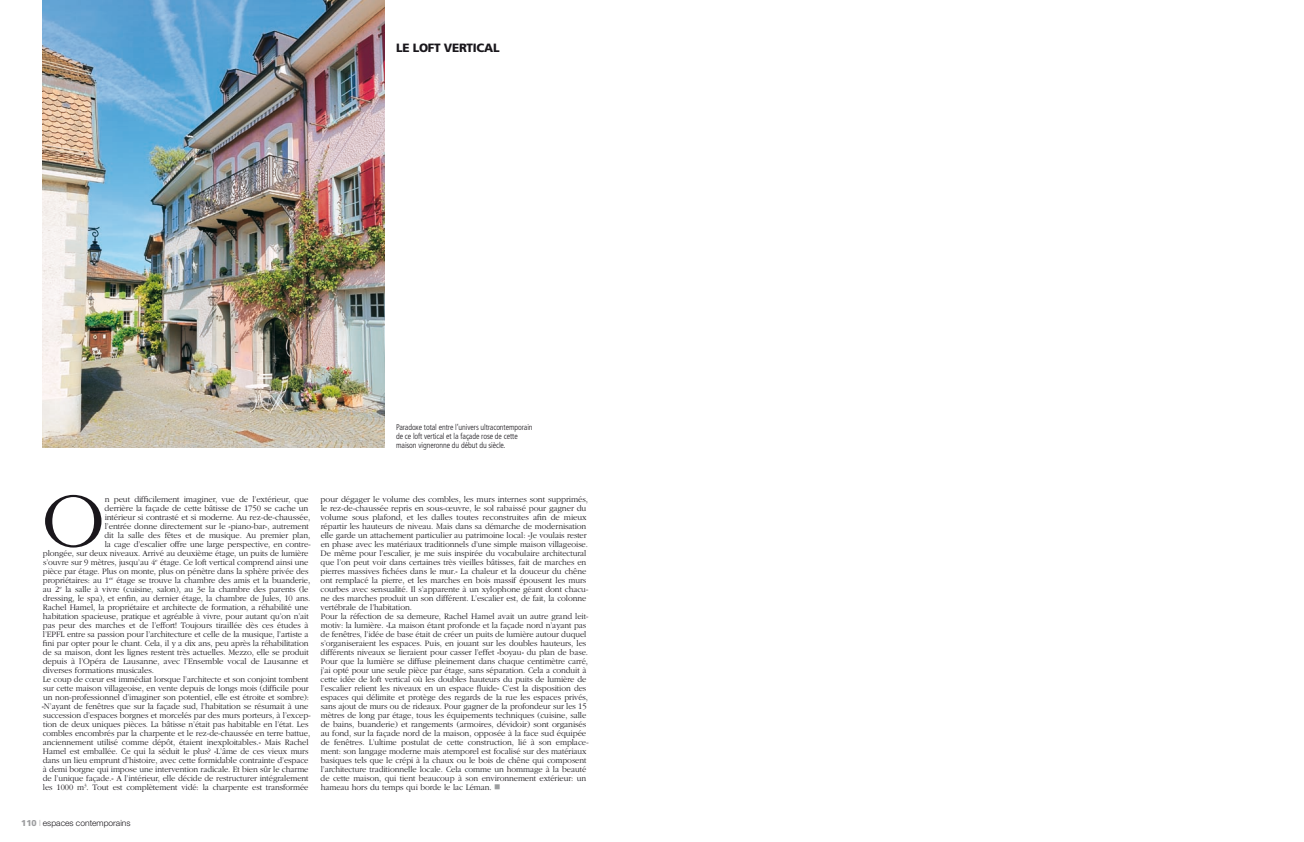
<style>
.page{position:relative;width:1304px;height:842px;background:#fff}
.page>*{position:absolute;margin:0;border:0;box-sizing:border-box;transform-origin:0 0}
.t1{font:300 80.9px "Garamond";color:#1a171c}
.t2{font:900 12px "Frutiger";letter-spacing:-.02em;color:#1a171c}
.t3{font:300 8.7px/9px "Garamond";letter-spacing:-.01em;color:#1a171c}
.t4{font:300 8.5px "Helvetica Neue";color:#1a171c}
.t5{font:300 condensed 8.2px/9px "Frutiger";letter-spacing:-.01em;color:#1a171c}
.s1{color:#9d9ea0}
.s2{font-family:"Frutiger";font-weight:900;color:#9d9ea0}
.s3{font-weight:200}
</style>
<div class="page">
<img style="left:43px;top:0;width:342px;height:448px">
<h2 class="t2" style="left:396px;top:40px;width:104px">LE LOFT VERTICAL</h2>
<p class="t5" style="left:396px;top:422px;width:138px">Paradoxe total entre l’univers ultracontemporain de ce loft vertical et la façade rose de cette maison vigneronne du début du siècle.</p>
<h1 class="t1" style="left:42px;top:477px;width:65px">O</h1>
<p class="t3" style="left:105px;top:494px;width:205px">n peut difficilement imaginer, vue de l’extérieur, que</p>
<p class="t3" style="left:105px;top:503px;width:205px">derrière la façade de cette bâtisse de 1750 se cache un</p>
<p class="t3" style="left:105px;top:512px;width:207px">intérieur si contrasté et si moderne. Au rez-de-chaussée,</p>
<p class="t3" style="left:105px;top:521px;width:205px">l’entrée donne directement sur le «piano-bar», autrement</p>
<p class="t3" style="left:105px;top:530px;width:207px">dit la salle des fêtes et de musique. Au premier plan,</p>
<p class="t3" style="left:105px;top:539px;width:208px">la cage d’escalier offre une large perspective, en contre-</p>
<p class="t3" style="left:43px;top:548px;width:267px">plongée, sur deux niveaux. Arrivé au deuxième étage, un puits de lumière</p>
<p class="t3" style="left:43px;top:557px;width:267px">s’ouvre sur 9 mètres, jusqu’au 4<sup>e</sup> étage. Ce loft vertical comprend ainsi une</p>
<p class="t3" style="left:43px;top:566px;width:267px">pièce par étage. Plus on monte, plus on pénètre dans la sphère privée des</p>
<p class="t3" style="left:43px;top:575px;width:269px">propriétaires: au 1<sup>er</sup> étage se trouve la chambre des amis et la buanderie,</p>
<p class="t3" style="left:43px;top:584px;width:267px">au 2<sup>e</sup> la salle à vivre (cuisine, salon), au 3e la chambre des parents (le</p>
<p class="t3" style="left:43px;top:593px;width:269px">dressing, le spa), et enfin, au dernier étage, la chambre de Jules, 10 ans.</p>
<p class="t3" style="left:43px;top:602px;width:267px">Rachel Hamel, la propriétaire et architecte de formation, a réhabilité une</p>
<p class="t3" style="left:43px;top:611px;width:267px">habitation spacieuse, pratique et agréable à vivre, pour autant qu’on n’ait</p>
<p class="t3" style="left:43px;top:620px;width:267px">pas peur des marches et de l’effort! Toujours tiraillée dès ces études à</p>
<p class="t3" style="left:43px;top:629px;width:267px">l’EPFL entre sa passion pour l’architecture et celle de la musique, l’artiste a</p>
<p class="t3" style="left:43px;top:638px;width:267px">fini par opter pour le chant. Cela, il y a dix ans, peu après la réhabilitation</p>
<p class="t3" style="left:43px;top:647px;width:267px">de sa maison, dont les lignes restent très actuelles. Mezzo, elle se produit</p>
<p class="t3" style="left:43px;top:656px;width:267px">depuis à l’Opéra de Lausanne, avec l’Ensemble vocal de Lausanne et</p>
<p class="t3" style="left:43px;top:665px;width:113px">diverses formations musicales.</p>
<p class="t3" style="left:43px;top:674px;width:267px">Le coup de cœur est immédiat lorsque l’architecte et son conjoint tombent</p>
<p class="t3" style="left:43px;top:683px;width:267px">sur cette maison villageoise, en vente depuis de longs mois (difficile pour</p>
<p class="t3" style="left:43px;top:692px;width:267px">un non-professionnel d’imaginer son potentiel, elle est étroite et sombre):</p>
<p class="t3" style="left:42px;top:701px;width:268px">«N’ayant de fenêtres que sur la façade sud, l’habitation se résumait à une</p>
<p class="t3" style="left:43px;top:710px;width:269px">succession d’espaces borgnes et morcelés par des murs porteurs, à l’excep-</p>
<p class="t3" style="left:43px;top:719px;width:267px">tion de deux uniques pièces. La bâtisse n’était pas habitable en l’état. Les</p>
<p class="t3" style="left:43px;top:728px;width:269px">combles encombrés par la charpente et le rez-de-chaussée en terre battue,</p>
<p class="t3" style="left:43px;top:737px;width:267px">anciennement utilisé comme dépôt, étaient inexploitables.» Mais Rachel</p>
<p class="t3" style="left:43px;top:746px;width:267px">Hamel est emballée. Ce qui la séduit le plus? «L’âme de ces vieux murs</p>
<p class="t3" style="left:43px;top:755px;width:267px">dans un lieu emprunt d’histoire, avec cette formidable contrainte d’espace</p>
<p class="t3" style="left:43px;top:764px;width:267px">à demi borgne qui impose une intervention radicale. Et bien sûr le charme</p>
<p class="t3" style="left:43px;top:773px;width:267px">de l’unique façade.» A l’intérieur, elle décide de restructurer intégralement</p>
<p class="t3" style="left:43px;top:782px;width:267px">les 1000 m<sup>3</sup>. Tout est complètement vidé: la charpente est transformée</p>
<p class="t3" style="left:321px;top:494px;width:270px">pour dégager le volume des combles, les murs internes sont supprimés, le rez-de-chaussée repris en sous-œuvre, le sol rabaissé pour gagner du volume sous plafond, et les dalles toutes reconstruites afin de mieux répartir les hauteurs de niveau. Mais dans sa démarche de modernisation elle garde un attachement particulier au patrimoine local: «Je voulais rester en phase avec les matériaux traditionnels d’une simple maison villageoise.<br>De même pour l’escalier, je me suis inspirée du vocabulaire architectural que l’on peut voir dans certaines très vieilles bâtisses, fait de marches en pierres massives fichées dans le mur.» La chaleur et la douceur du chêne ont remplacé la pierre, et les marches en bois massif épousent les murs courbes avec sensualité. Il s’apparente à un xylophone géant dont chacu&shy;ne des marches produit un son différent. L’escalier est, de fait, la colonne vertébrale de l’habitation.<br>Pour la réfection de sa demeure, Rachel Hamel avait un autre grand leit&shy;motiv: la lumière. «La maison étant profonde et la façade nord n’ayant pas de fenêtres, l’idée de base était de créer un puits de lumière autour duquel s’organiseraient les espaces. Puis, en jouant sur les doubles hauteurs, les différents niveaux se lieraient pour casser l’effet «boyau» du plan de base.<br>Pour que la lumière se diffuse pleinement dans chaque centimètre carré, j’ai opté pour une seule pièce par étage, sans séparation. Cela a conduit à cette idée de loft vertical où les doubles hauteurs du puits de lumière de l’escalier relient les niveaux en un espace fluide» C’est la disposition des espaces qui délimite et protège des regards de la rue les espaces privés, sans ajout de murs ou de rideaux. Pour gagner de la profondeur sur les 15 mètres de long par étage, tous les équipements techniques (cuisine, salle de bains, buanderie) et rangements (armoires, dévidoir) sont organisés au fond, sur la façade nord de la maison, opposée à la face sud équipée de fenêtres. L’ultime postulat de cette construction, lié à son emplace&shy;ment: son langage moderne mais atemporel est focalisé sur des matériaux basiques tels que le crépi à la chaux ou le bois de chêne qui composent l’architecture traditionnelle locale. Cela comme un hommage à la beauté de cette maison, qui tient beaucoup à son environnement extérieur: un hameau hors du temps qui borde le lac Léman. <span class="s1">■</span></p>
<p class="t4" style="left:21px;top:817px;width:111px"><span class="s2">110</span> <span class="s3">I</span> espaces contemporains</p>
</div>
